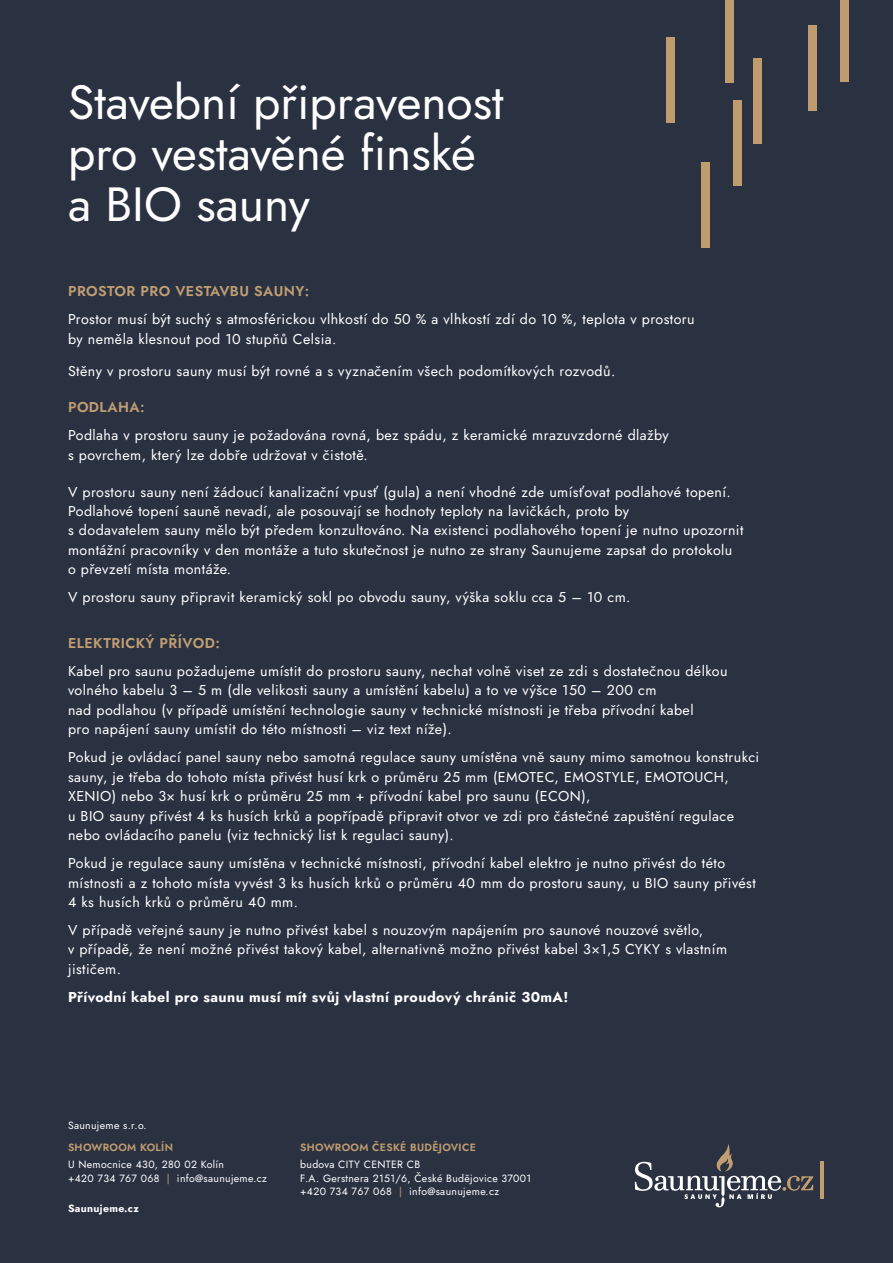
<style>
.page{position:relative;width:893px;height:1263px;background:#2a3242}
.page>*{position:absolute;margin:0;border:0;box-sizing:border-box;transform-origin:0 0}
.t1{font:48px/51px "Jost";color:#fff}
.t2{font:14.25px/19.5px "Jost";letter-spacing:.03em;color:#fff}
.t3{font:700 14.25px "Jost";letter-spacing:.03em;color:#fff}
.t4{font:600 14.25px "Jost";letter-spacing:.03em;color:#c19d72}
.t5{font:10.5px/13.2px "Jost";letter-spacing:.03em;color:#fff}
.t6{font:600 10.5px "Jost";letter-spacing:.03em;color:#c19d72}
.t7{font:700 10.5px "Jost";letter-spacing:.03em;color:#fff}
.s1{color:#c19d72}
</style>
<div class="page">
<div style="left:666px;top:37px;width:9px;height:86px;background:#bf9c70"></div>
<div style="left:725px;top:0;width:8px;height:83px;background:#bf9c70"></div>
<div style="left:753px;top:59px;width:8px;height:85px;background:#bf9c70"></div>
<div style="left:840px;top:0;width:9px;height:82px;background:#bf9c70"></div>
<div style="left:733px;top:100px;width:9px;height:86px;background:#bf9c70"></div>
<div style="left:808px;top:25px;width:9px;height:85px;background:#bf9c70"></div>
<div style="left:701px;top:162px;width:9px;height:86px;background:#bf9c70"></div>
<svg style="left:635px;top:1144px;width:178px;height:63px"></svg>
<hr style="left:820px;top:1162px;width:4px;height:37px;background:#c19d72">
<h1 class="t1" style="left:68px;top:78px;width:437px">Stavební připravenost pro vestavěné finské a BIO sauny</h1>
<p class="t4" style="left:68px;top:281px;width:243px">PROSTOR PRO VESTAVBU SAUNY:</p>
<p class="t2" style="left:68px;top:310px;width:628px">Prostor musí být suchý s atmosférickou vlhkostí do 50 % a vlhkostí zdí do 10 %, teplota v prostoru by neměla klesnout pod 10 stupňů Celsia.</p>
<p class="t2" style="left:68px;top:361px;width:549px">Stěny v prostoru sauny musí být rovné a s vyznačením všech podomítkových rozvodů.</p>
<p class="t4" style="left:68px;top:398px;width:78px">PODLAHA:</p>
<p class="t2" style="left:68px;top:426px;width:602px">Podlaha v prostoru sauny je požadována rovná, bez spádu, z keramické mrazuvzdorné dlažby s povrchem, který lze dobře udržovat v čistotě.</p>
<p class="t2" style="left:68px;top:482px;width:677px">V prostoru sauny není žádoucí kanalizační vpusť (gula) a není vhodné zde umísťovat podlahové topení.<br>Podlahové topení sauně nevadí, ale posouvají se hodnoty teploty na lavičkách, proto by<br>s dodavatelem sauny mělo být předem konzultováno. Na existenci podlahového topení je nutno upozornit montážní pracovníky v den montáže a tuto skutečnost je nutno ze strany Saunujeme zapsat do protokolu o převzetí místa montáže.</p>
<p class="t2" style="left:68px;top:588px;width:564px">V prostoru sauny připravit keramický sokl po obvodu sauny, výška soklu cca 5 – 10 cm.</p>
<p class="t4" style="left:68px;top:633px;width:153px">ELEKTRICKÝ PŘÍVOD:</p>
<p class="t2" style="left:68px;top:661px;width:661px">Kabel pro saunu požadujeme umístit do prostoru sauny, nechat volně viset ze zdi s dostatečnou délkou volného kabelu 3 – 5 m (dle velikosti sauny a umístění kabelu) a to ve výšce 150 – 200 cm<br>nad podlahou (v případě umístění technologie sauny v technické místnosti je třeba přívodní kabel<br>pro napájení sauny umístit do této místnosti – viz text níže).</p>
<p class="t2" style="left:68px;top:747px;width:693px">Pokud je ovládací panel sauny nebo samotná regulace sauny umístěna vně sauny mimo samotnou konstrukci sauny, je třeba do tohoto místa přivést husí krk o průměru 25 mm (EMOTEC, EMOSTYLE, EMOTOUCH, XENIO) nebo 3× husí krk o průměru 25 mm + přívodní kabel pro saunu (ECON),<br>u BIO sauny přivést 4 ks husích krků a popřípadě připravit otvor ve zdi pro částečné zapuštění regulace nebo ovládacího panelu (viz technický list k regulaci sauny).</p>
<p class="t2" style="left:68px;top:853px;width:689px">Pokud je regulace sauny umístěna v technické místnosti, přívodní kabel elektro je nutno přivést do této místnosti a z tohoto místa vyvést 3 ks husích krků o průměru 40 mm do prostoru sauny, u BIO sauny přivést<br>4 ks husích krků o průměru 40 mm.</p>
<p class="t2" style="left:68px;top:920px;width:661px">V případě veřejné sauny je nutno přivést kabel s nouzovým napájením pro saunové nouzové světlo,<br>v případě, že není možné přivést takový kabel, alternativně možno přivést kabel 3×1,5 CYKY s vlastním jističem.</p>
<p class="t3" style="left:68px;top:987px;width:502px">Přívodní kabel pro saunu musí mít svůj vlastní proudový chránič 30mA!</p>
<p class="t5" style="left:68px;top:1119px;width:80px">Saunujeme s.r.o.</p>
<p class="t6" style="left:68px;top:1140px;width:106px">SHOWROOM KOLÍN</p>
<p class="t5" style="left:68px;top:1158px;width:200px">U Nemocnice 430, 280 02 Kolín<br>+420 734 767 068 <span class="s1">|</span> info@saunujeme.cz</p>
<p class="t7" style="left:68px;top:1201px;width:72px">Saunujeme.cz</p>
<p class="t6" style="left:300px;top:1140px;width:177px">SHOWROOM ČESKÉ BUDĚJOVICE</p>
<p class="t5" style="left:300px;top:1158px;width:233px">budova CITY CENTER CB<br>F.A. Gerstnera 2151/6, České Budějovice 37001 +420 734 767 068 <span class="s1">|</span> info@saunujeme.cz</p>
</div>
